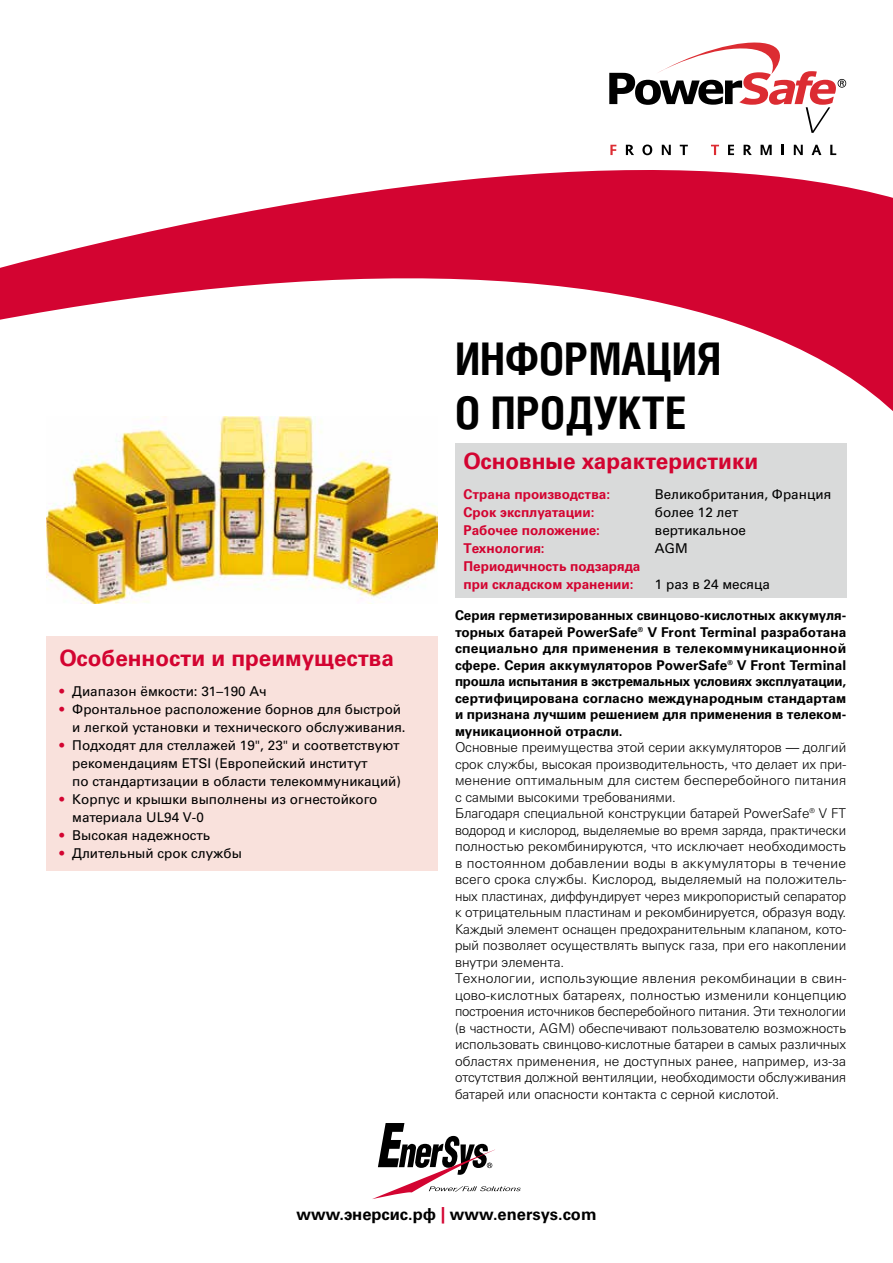
<style>
.page{position:relative;width:893px;height:1263px;background:#fff}
.page>*{position:absolute;margin:0;border:0;box-sizing:border-box;transform-origin:0 0}
.t1{font:700 45px/54px "Helios Cond C";color:#000}
.t2{font:700 22.5px "Univers C";color:#d30431}
.t3{font:700 16.5px "Univers C";color:#000}
.t4{font:13.5px/16.5px "Univers Light C";color:#000}
.t5{font:13.5px/18px "Univers C";color:#000}
.t6{font:700 13.5px/16.5px "Univers C";color:#000;text-align:justify}
.t7{font:700 13.5px/18px "Univers C";color:#d30431}
.s1{color:#d30431}
</style>
<div class="page">
<div style="left:47px;top:637px;width:391px;height:234px;background:#f9e1dc"></div>
<div style="left:455px;top:444px;width:391px;height:154px;background:#d9dada"></div>
<img style="left:47px;top:463px;width:391px;height:141px">
<svg style="left:609px;top:43px;width:237px;height:90px"></svg>
<svg style="left:610px;top:145px;width:6px;height:10px"></svg>
<svg style="left:626px;top:145px;width:8px;height:10px"></svg>
<svg style="left:642px;top:145px;width:10px;height:10px"></svg>
<svg style="left:662px;top:145px;width:9px;height:10px"></svg>
<svg style="left:680px;top:145px;width:8px;height:10px"></svg>
<svg style="left:711px;top:145px;width:8px;height:10px"></svg>
<svg style="left:728px;top:145px;width:6px;height:10px"></svg>
<svg style="left:744px;top:145px;width:8px;height:10px"></svg>
<svg style="left:761px;top:145px;width:11px;height:10px"></svg>
<svg style="left:782px;top:145px;width:2px;height:10px"></svg>
<svg style="left:794px;top:145px;width:9px;height:10px"></svg>
<svg style="left:811px;top:145px;width:10px;height:10px"></svg>
<svg style="left:830px;top:145px;width:6px;height:10px"></svg>
<svg style="left:0;top:170px;width:893px;height:293px"></svg>
<svg style="left:372px;top:1123px;width:149px;height:76px"></svg>
<h2 class="t2" style="left:60px;top:644px;width:336px">Особенности и преимущества</h2>
<p class="t5" style="left:60px;top:682px;width:209px"><span class="s1">•</span> Диапазон ёмкости: 31–190 Ач</p>
<p class="t5" style="left:72px;top:700px;width:335px;text-indent:-13px"><span class="s1">•</span> Фронтальное расположение борнов для быстрой и легкой установки и технического обслуживания.</p>
<p class="t5" style="left:72px;top:736px;width:330px;text-indent:-13px"><span class="s1">•</span> Подходят для стеллажей 19", 23" и соответствуют рекомендациям ETSI (Европейский институт<br>по стандартизации в области телекоммуникаций)</p>
<p class="t5" style="left:72px;top:790px;width:307px;text-indent:-13px"><span class="s1">•</span> Корпус и крышки выполнены из огнестойкого материала UL94 V‑0</p>
<p class="t5" style="left:60px;top:826px;width:152px"><span class="s1">•</span> Высокая надежность</p>
<p class="t5" style="left:60px;top:844px;width:184px"><span class="s1">•</span> Длительный срок службы</p>
<h1 class="t1" style="left:455px;top:330px;width:268px">ИНФОРМАЦИЯ<br>О ПРОДУКТЕ</h1>
<h2 class="t2" style="left:463px;top:447px;width:296px">Основные характеристики</h2>
<p class="t7" style="left:463px;top:485px;width:148px">Страна производства:</p>
<p class="t5" style="left:655px;top:485px;width:178px">Великобритания, Франция</p>
<p class="t7" style="left:463px;top:503px;width:132px">Срок эксплуатации:</p>
<p class="t5" style="left:655px;top:503px;width:85px">более 12 лет</p>
<p class="t7" style="left:463px;top:521px;width:138px">Рабочее положение:</p>
<p class="t5" style="left:655px;top:521px;width:93px">вертикальное</p>
<p class="t7" style="left:463px;top:539px;width:83px">Технология:</p>
<p class="t5" style="left:655px;top:539px;width:34px">AGM</p>
<p class="t7" style="left:463px;top:557px;width:178px">Периодичность подзаряда при складском хранении:</p>
<p class="t5" style="left:655px;top:575px;width:117px">1 раз в 24 месяца</p>
<p class="t6" style="left:455px;top:607px;width:393px">Серия герметизированных свинцово-кислотных аккумуля&shy;торных батарей PowerSafe® V Front Terminal разработана специально для применения в телекоммуникационной сфере. Серия аккумуляторов PowerSafe® V Front Terminal прошла испытания в экстремальных условиях эксплуатации, сертифицирована согласно международным стандартам и признана лучшим решением для применения в телеком&shy;муникационной отрасли.</p>
<p class="t4" style="left:455px;top:739px;width:393px">Основные преимущества этой серии аккумуляторов — долгий срок службы, высокая производительность, что делает их при&shy;менение оптимальным для систем бесперебойного питания с самыми высокими требованиями.<br>Благодаря специальной конструкции батарей PowerSafe® V FT водород и кислород, выделяемые во время заряда, практически полностью рекомбинируются, что исключает необходимость в постоянном добавлении воды в аккумуляторы в течение всего срока службы. Кислород, выделяемый на положитель&shy;ных пластинах, диффундирует через микропористый сепаратор к отрицательным пластинам и рекомбинируется, образуя воду.<br>Каждый элемент оснащен предохранительным клапаном, кото&shy;рый позволяет осуществлять выпуск газа, при его накоплении внутри элемента.<br>Технологии, использующие явления рекомбинации в свин&shy;цово-кислотных батареях, полностью изменили концепцию построения источников бесперебойного питания. Эти технологии (в частности, AGM) обеспечивают пользователю возможность использовать свинцово-кислотные батареи в самых различных областях применения, не доступных ранее, например, из-за отсутствия должной вентиляции, необходимости обслуживания батарей или опасности контакта с серной кислотой.</p>
<p class="t3" style="left:296px;top:1205px;width:302px">www.энерсис.рф <span class="s1">|</span> www.enersys.com</p>
</div>
